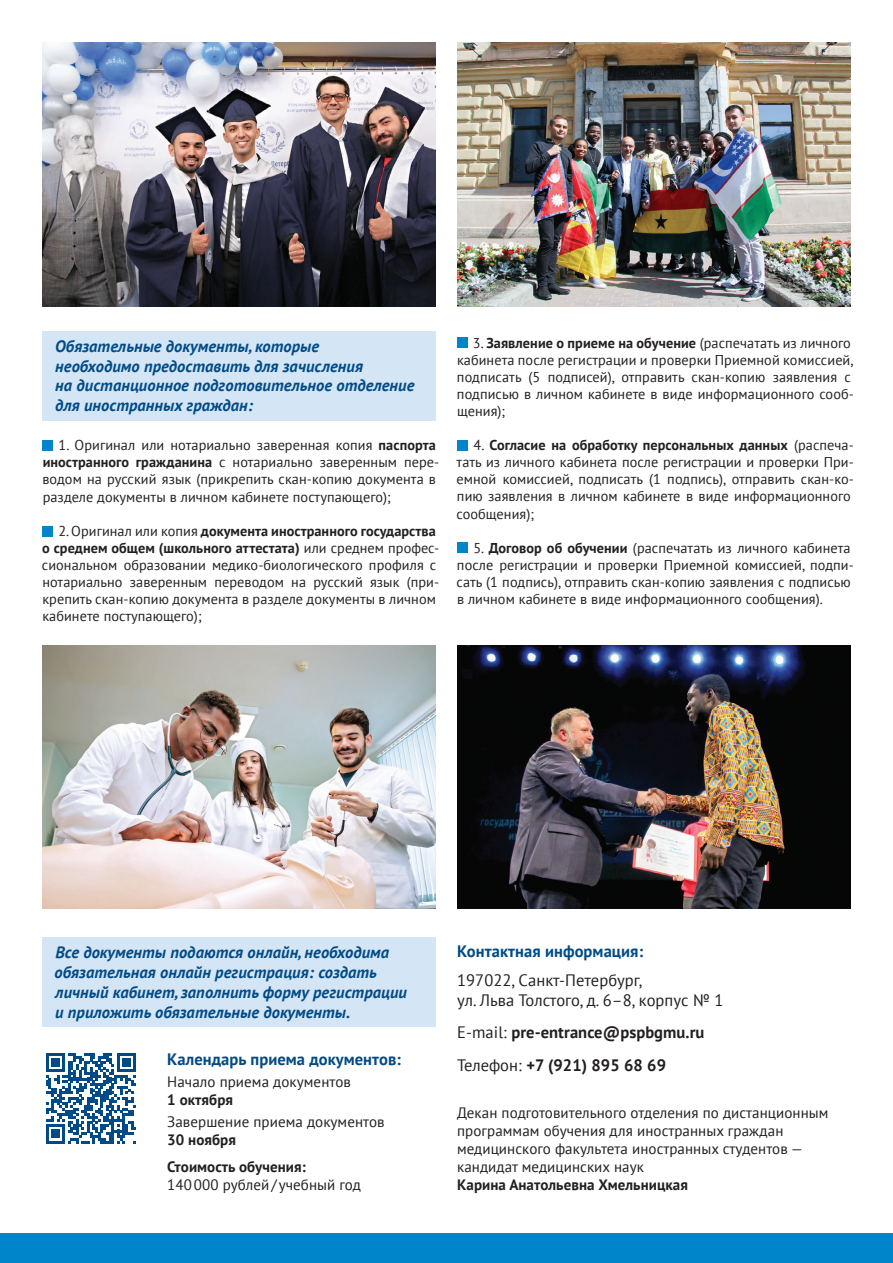
<style>
.page{position:relative;width:893px;height:1263px;background:#fff}
.page>*{position:absolute;margin:0;border:0;box-sizing:border-box;transform-origin:0 0}
.t1{font:italic 700 16.5px/19.8px "PT Sans";letter-spacing:.005em;color:#004b87}
.t2{font:16.5px/19.8px "PT Sans";letter-spacing:.005em;color:#231f20}
.t3{font:700 16.5px/32.5px "PT Sans";letter-spacing:.005em;color:#231f20}
.t4{font:700 16.5px "PT Sans";letter-spacing:.005em;color:#004b87}
.t5{font:15px/18px "PT Sans";letter-spacing:.005em;color:#231f20}
.t6{font:700 15px/26.5px "PT Sans";letter-spacing:.005em;color:#231f20}
.t7{font:14.25px/17.1px "PT Sans";letter-spacing:.005em;color:#231f20}
.s1{font-weight:700}
.s2{font-weight:400}
</style>
<div class="page">
<div style="left:43px;top:937px;width:393px;height:89px;background:#d4e5f5"></div>
<div style="left:43px;top:332px;width:393px;height:89px;background:#d4e5f5"></div>
<div style="left:0;top:1233px;width:893px;height:30px;background:#0084ca"></div>
<svg style="left:46px;top:1053px;width:90px;height:90px"></svg>
<div style="left:43px;top:440px;width:10px;height:11px;background:#0084ca"></div>
<div style="left:43px;top:526px;width:10px;height:10px;background:#0084ca"></div>
<div style="left:457px;top:338px;width:11px;height:10px;background:#0084ca"></div>
<div style="left:457px;top:542px;width:11px;height:10px;background:#0084ca"></div>
<div style="left:457px;top:440px;width:11px;height:11px;background:#0084ca"></div>
<img style="left:457px;top:645px;width:393px;height:264px">
<img style="left:43px;top:645px;width:393px;height:264px">
<img style="left:457px;top:43px;width:393px;height:263px">
<img style="left:43px;top:43px;width:393px;height:263px">
<p class="t1" style="left:55px;top:336px;width:361px">Обязательные документы, которые<br>необходимо предоставить для зачисления<br>на дистанционное подготовительное отделение для иностранных граждан:</p>
<p class="t7" style="left:42px;top:436px;width:398px;text-indent:16px">1. Оригинал или нотариально заверенная копия <span class="s1">паспорта иностранного гражданина</span> с нотариально заверенным пере&shy;водом на русский язык (прикрепить скан-копию документа в разделе документы в личном кабинете поступающего);</p>
<p class="t7" style="left:42px;top:522px;width:399px;text-indent:16px">2. Оригинал или копия <span class="s1">документа иностранного государства о среднем общем (школьного аттестата)</span> или среднем профес&shy;сиональном образовании медико-биологического профиля с нотариально заверенным переводом на русский язык (при&shy;крепить скан-копию документа в разделе документы в личном кабинете поступающего);</p>
<p class="t7" style="left:457px;top:334px;width:398px;text-indent:16px">3. <span class="s1">Заявление о приеме на обучение</span> (распечатать из личного кабинета после регистрации и проверки Приемной комиссией, подписать (5 подписей), отправить скан-копию заявления с подписью в личном кабинете в виде информационного сооб&shy;щения);</p>
<p class="t7" style="left:456px;top:436px;width:399px;text-indent:17px">4. <span class="s1">Согласие на обработку персональных данных</span> (распеча&shy;тать из личного кабинета после регистрации и проверки При&shy;емной комиссией, подписать (1 подпись), отправить скан-ко&shy;пию заявления в личном кабинете в виде информационного сообщения);</p>
<p class="t7" style="left:456px;top:539px;width:399px;text-indent:17px">5. <span class="s1">Договор об обучении</span> (распечатать из личного кабинета после регистрации и проверки Приемной комиссией, подпи&shy;сать (1 подпись), отправить скан-копию заявления с подписью в личном кабинете в виде информационного сообщения).</p>
<p class="t1" style="left:55px;top:942px;width:354px">Все документы подаются онлайн, необходима обязательная онлайн регистрация: создать личный кабинет, заполнить форму регистрации и приложить обязательные документы.</p>
<p class="t4" style="left:167px;top:1048px;width:235px">Календарь приема документов:</p>
<p class="t5" style="left:167px;top:1072px;width:185px">Начало приема документов</p>
<p class="t6" style="left:167px;top:1086px;width:67px">1 октября</p>
<p class="t5" style="left:167px;top:1112px;width:219px">Завершение приема документов</p>
<p class="t6" style="left:167px;top:1126px;width:140px">30 ноября<br>Стоимость обучения:</p>
<p class="t5" style="left:167px;top:1175px;width:195px">140000 рублей/ учебный год</p>
<p class="t4" style="left:457px;top:941px;width:188px">Контактная информация:</p>
<p class="t2" style="left:457px;top:970px;width:268px">197022, Санкт-Петербург,<br>ул. Льва Толстого, д. 6–8, корпус № 1</p>
<p class="t3" style="left:457px;top:1016px;width:249px"><span class="s2">Е-mail:</span> pre-entrance@pspbgmu.ru<br><span class="s2">Телефон:</span> +7 (921) 895 68 69</p>
<p class="t5" style="left:457px;top:1104px;width:373px">Декан подготовительного отделения по дистанционным программам обучения для иностранных граждан медицинского факультета иностранных студентов — кандидат медицинских наук</p>
<p class="t6" style="left:457px;top:1172px;width:232px">Карина Анатольевна Хмельницкая</p>
</div>
